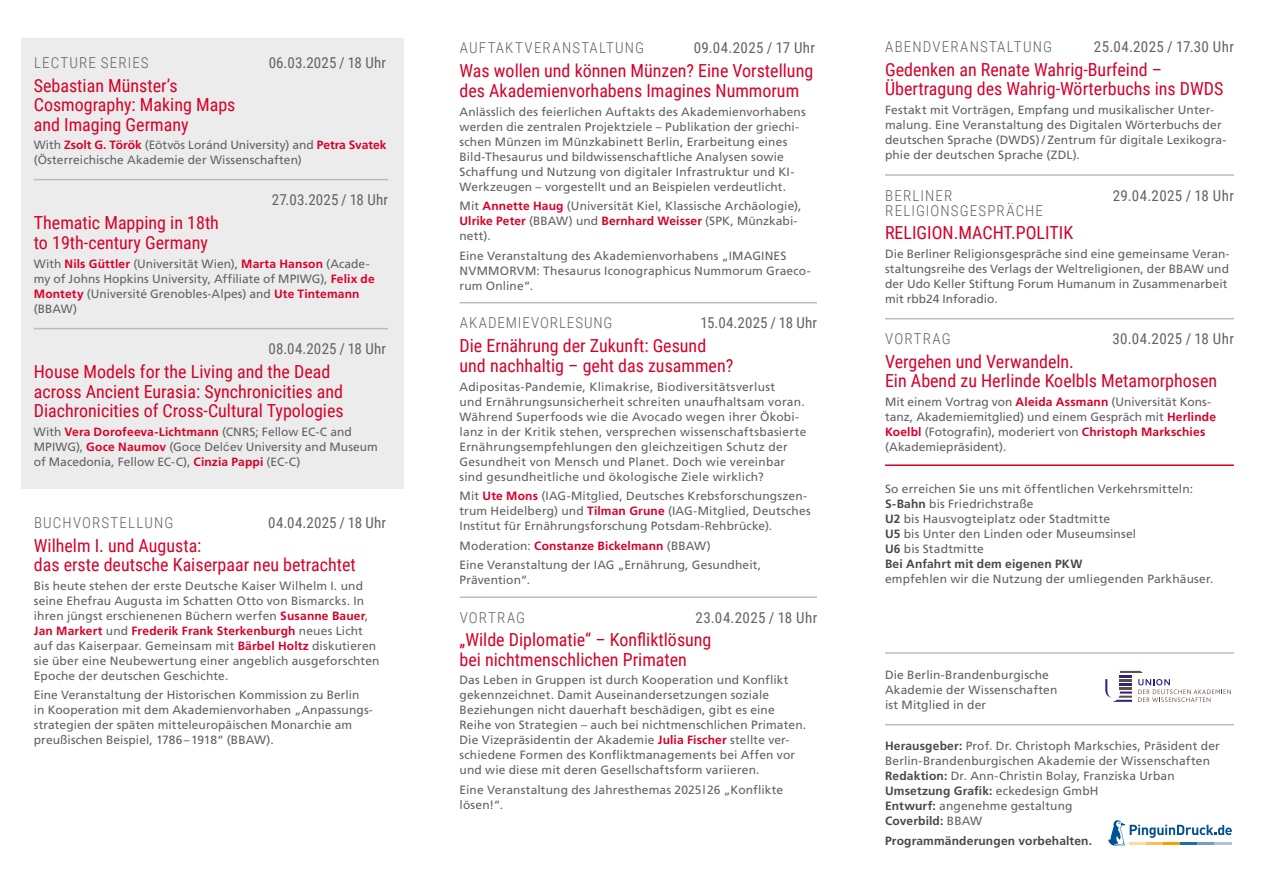
<style>
.page{position:relative;width:1268px;height:893px;background:#fff}
.page>*{position:absolute;margin:0;border:0;box-sizing:border-box;transform-origin:0 0}
.t1{font:18px/19.5px "Roboto Condensed";color:#d60029}
.t2{font:15px "Roboto Condensed";letter-spacing:.02em;color:#626261}
.t3{font:300 15px "Roboto Condensed";letter-spacing:.075em;color:#626261}
.t4{font:12px/15px "Frutiger";letter-spacing:.01em;color:#626261}
.t5{font:700 12px "Frutiger";letter-spacing:.015em;color:#484847}
.s1{font-weight:700;color:#d60029}
.s2{font-family:"Helvetica Neue"}
.s3{font-weight:700;color:#484847}
</style>
<div class="page">
<div style="left:21px;top:38px;width:383px;height:450px;background:#ececec"></div>
<hr style="left:884px;top:174px;width:349px;height:2px;background:#bbbcbc">
<hr style="left:884px;top:318px;width:349px;height:1px;background:#bbbcbc">
<hr style="left:884px;top:464px;width:349px;height:2px;background:#d60029">
<hr style="left:34px;top:179px;width:354px;height:1px;background:#bbbcbc">
<hr style="left:34px;top:328px;width:354px;height:1px;background:#bbbcbc">
<svg style="left:1108px;top:820px;width:123px;height:25px"></svg>
<hr style="left:884px;top:652px;width:349px;height:2px;background:#bbbcbc">
<hr style="left:884px;top:724px;width:349px;height:1px;background:#bbbcbc">
<svg style="left:1105px;top:671px;width:125px;height:31px"></svg>
<hr style="left:459px;top:302px;width:357px;height:1px;background:#bbbcbc">
<hr style="left:459px;top:596px;width:357px;height:2px;background:#bbbcbc">
<p class="t2" style="left:268px;top:52px;width:119px">06.03.2025 / 18 Uhr</p>
<p class="t3" style="left:34px;top:52px;width:116px">LECTURE SERIES</p>
<h1 class="t1" style="left:34px;top:75px;width:203px">Sebastian Münster’s<br>Cosmography: Making Maps and Imaging Germany</h1>
<p class="t4" style="left:34px;top:138px;width:354px">With <span class="s1">Zsolt G. Török</span> (Eötvös Loránd University) and <span class="s1">Petra Svatek </span>(Österreichische Akademie der Wissenschaften)</p>
<p class="t2" style="left:272px;top:189px;width:117px">27.03.2025 / 18 Uhr</p>
<h1 class="t1" style="left:34px;top:213px;width:187px">Thematic Mapping in 18th to 19th-century Germany</h1>
<p class="t4" style="left:34px;top:256px;width:342px">With <span class="s1">Nils Güttler</span> (Universität Wien), <span class="s1">Marta Hanson</span> (Acade&shy;my of Johns Hopkins University, Affiliate of MPIWG), <span class="s1">Felix de Montety</span> (Université Grenobles-Alpes) and <span class="s1">Ute Tintemann </span>(BBAW)</p>
<p class="t2" style="left:268px;top:338px;width:119px">08.04.2025 / 18 Uhr</p>
<h1 class="t1" style="left:34px;top:361px;width:311px">House Models for the Living and the Dead across Ancient Eurasia: Synchronicities and<br>Diachronicities of Cross-Cultural Typologies</h1>
<p class="t4" style="left:34px;top:424px;width:345px">With <span class="s1">Vera Dorofeeva-Lichtmann</span> (CNRS; Fellow EC-C and<br>MPIWG), <span class="s1">Goce Naumov</span> (Goce Del<span class="s2">ć</span>ev University and Museum of Macedonia, Fellow EC-C), <span class="s1">Cinzia Pappi</span> (EC-C)</p>
<p class="t3" style="left:34px;top:512px;width:141px">BUCHVORSTELLUNG</p>
<p class="t2" style="left:268px;top:512px;width:119px">04.04.2025 / 18 Uhr</p>
<h1 class="t1" style="left:34px;top:535px;width:323px">Wilhelm I. und Augusta:<br>das erste deutsche Kaiserpaar neu betrachtet</h1>
<p class="t4" style="left:34px;top:578px;width:347px">Bis heute stehen der erste Deutsche Kaiser Wilhelm I. und seine Ehefrau Augusta im Schatten Otto von Bismarcks. In ihren jüngst erschienenen Büchern werfen <span class="s1">Susanne Bauer</span>, <span class="s1">Jan Markert</span> und <span class="s1">Frederik Frank Sterkenburgh</span> neues Licht auf das Kaiserpaar. Gemeinsam mit <span class="s1">Bärbel Holtz</span> diskutieren sie über eine Neubewertung einer angeblich ausgeforschten Epoche der deutschen Geschichte.</p>
<p class="t4" style="left:34px;top:688px;width:340px">Eine Veranstaltung der Historischen Kommission zu Berlin in Kooperation mit dem Akademienvorhaben „Anpassungs&shy;strategien der späten mitteleuropäischen Monarchie am preußischen Beispiel, 1786–1918“ (BBAW).</p>
<p class="t3" style="left:459px;top:38px;width:186px">AUFTAKTVERANSTALTUNG</p>
<p class="t2" style="left:693px;top:38px;width:123px">09.04.2025 / 17 Uhr</p>
<h1 class="t1" style="left:459px;top:61px;width:355px">Was wollen und können Münzen? Eine Vorstellung des Akademienvorhabens Imagines Nummorum</h1>
<p class="t4" style="left:459px;top:104px;width:348px">Anlässlich des feierlichen Auftakts des Akademienvorhabens werden die zentralen Projektziele – Publikation der griechi&shy;schen Münzen im Münzkabinett Berlin, Erarbeitung eines Bild-Thesaurus und bildwissenschaftliche Analysen sowie Schaffung und Nutzung von digitaler Infrastruktur und KI-Werkzeugen – vorgestellt und an Beispielen verdeutlicht.</p>
<p class="t4" style="left:459px;top:198px;width:343px">Mit <span class="s1">Annette Haug</span> (Universität Kiel, Klassische Archäologie),<br><span class="s1">Ulrike Peter</span> (BBAW) und <span class="s1">Bernhard Weisser</span> (SPK, Münzkabi&shy;nett).</p>
<p class="t4" style="left:459px;top:248px;width:352px">Eine Veranstaltung des Akademienvorhabens „IMAGINES<br>NVMMORVM: Thesaurus Iconographicus Nummorum Graeco&shy;rum Online“.</p>
<p class="t3" style="left:459px;top:313px;width:154px">AKADEMIEVORLESUNG</p>
<p class="t2" style="left:700px;top:313px;width:118px">15.04.2025 / 18 Uhr</p>
<h1 class="t1" style="left:459px;top:336px;width:275px">Die Ernährung der Zukunft: Gesund und nachhaltig – geht das zusammen?</h1>
<p class="t4" style="left:459px;top:379px;width:348px">Adipositas-Pandemie, Klimakrise, Biodiversitätsverlust<br>und Ernährungsunsicherheit schreiten unaufhaltsam voran.<br>Während Superfoods wie die Avocado wegen ihrer Ökobi&shy;lanz in der Kritik stehen, versprechen wissenschaftsbasierte Ernährungsempfehlungen den gleichzeitigen Schutz der Gesundheit von Mensch und Planet. Doch wie vereinbar sind gesundheitliche und ökologische Ziele wirklich?</p>
<p class="t4" style="left:459px;top:488px;width:352px">Mit <span class="s1">Ute Mons</span> (IAG-Mitglied, Deutsches Krebsforschungszen&shy;trum Heidelberg) und <span class="s1">Tilman Grune</span> (IAG-Mitglied, Deutsches<br>Institut für Ernährungsforschung Potsdam-Rehbrücke).</p>
<p class="t4" style="left:459px;top:536px;width:303px;line-height:19.5px">Moderation: <span class="s1">Constanze Bickelmann</span> (BBAW)<br>Eine Veranstaltung der IAG „Ernährung, Gesundheit,</p>
<p class="t4" style="left:459px;top:572px;width:72px">Prävention“.</p>
<p class="t3" style="left:459px;top:607px;width:67px">VORTRAG</p>
<p class="t2" style="left:695px;top:607px;width:123px">23.04.2025 / 18 Uhr</p>
<h1 class="t1" style="left:459px;top:629px;width:253px">„Wilde Diplomatie“ – Konfliktlösung bei nichtmenschlichen Primaten</h1>
<p class="t4" style="left:459px;top:673px;width:348px">Das Leben in Gruppen ist durch Kooperation und Konflikt gekennzeichnet. Damit Auseinandersetzungen soziale Beziehungen nicht dauerhaft beschädigen, gibt es eine Reihe von Strategien – auch bei nichtmenschlichen Primaten.<br>Die Vizepräsidentin der Akademie <span class="s1">Julia Fischer</span> stellte ver&shy;schiedene Formen des Konfliktmanagements bei Affen vor und wie diese mit deren Gesellschaftsform variieren.</p>
<p class="t4" style="left:459px;top:782px;width:325px">Eine Veranstaltung des Jahresthemas 2025|26 „Konflikte lösen!“.</p>
<p class="t3" style="left:885px;top:37px;width:168px">ABENDVERANSTALTUNG</p>
<p class="t2" style="left:1093px;top:37px;width:141px">25.04.2025 / 17.30 Uhr</p>
<h1 class="t1" style="left:884px;top:59px;width:340px">Gedenken an Renate Wahrig-Burfeind –<br>Übertragung des Wahrig-Wörterbuchs ins DWDS</h1>
<p class="t4" style="left:884px;top:102px;width:343px">Festakt mit Vorträgen, Empfang und musikalischer Unter&shy;malung. Eine Veranstaltung des Digitalen Wörterbuchs der deutschen Sprache (DWDS) / Zentrum für digitale Lexikogra&shy;phie der deutschen Sprache (ZDL).</p>
<p class="t3" style="left:885px;top:185px;width:69px">BERLINER</p>
<p class="t2" style="left:1112px;top:185px;width:123px">29.04.2025 / 18 Uhr</p>
<p class="t3" style="left:885px;top:200px;width:159px">RELIGIONSGESPRÄCHE</p>
<h1 class="t1" style="left:884px;top:222px;width:189px">RELIGION.MACHT.POLITIK</h1>
<p class="t4" style="left:884px;top:246px;width:346px">Die Berliner Religionsgespräche sind eine gemeinsame Veran&shy;staltungsreihe des Verlags der Weltreligionen, der BBAW und der Udo Keller Stiftung Forum Humanum in Zusammenarbeit mit rbb24 Inforadio.</p>
<p class="t3" style="left:885px;top:329px;width:67px">VORTRAG</p>
<p class="t2" style="left:1112px;top:329px;width:123px">30.04.2025 / 18 Uhr</p>
<h1 class="t1" style="left:884px;top:351px;width:333px">Vergehen und Verwandeln.<br>Ein Abend zu Herlinde Koelbls Metamorphosen</h1>
<p class="t4" style="left:884px;top:394px;width:332px">Mit einem Vortrag von <span class="s1">Aleida Assmann</span> (Universität Kons&shy;tanz, Akademiemitglied) und einem Gespräch mit <span class="s1">Herlinde Koelbl</span> (Fotografin), moderiert von <span class="s1">Christoph Markschies </span>(Akademiepräsident).</p>
<p class="t4" style="left:884px;top:481px;width:309px">So erreichen Sie uns mit öffentlichen Verkehrsmitteln:<br><span class="s3">S-Bahn</span> bis Friedrichstraße<br><span class="s3">U2</span> bis Hausvogteiplatz oder Stadtmitte<br><span class="s3">U5</span> bis Unter den Linden oder Museumsinsel<br><span class="s3">U6</span> bis Stadtmitte<br><span class="s3">Bei Anfahrt mit dem eigenen PKW</span></p>
<p class="t4" style="left:884px;top:571px;width:330px">empfehlen wir die Nutzung der umliegenden Parkhäuser.</p>
<p class="t4" style="left:884px;top:667px;width:174px">Die Berlin-Brandenburgische<br>Akademie der Wissenschaften ist Mitglied in der</p>
<p class="t4" style="left:884px;top:739px;width:336px"><span class="s3">Herausgeber:</span> Prof. Dr. Christoph Markschies, Präsident der Berlin-Brandenburgischen Akademie der Wissenschaften <span class="s3">Redaktion:</span> Dr. Ann-Christin Bolay, Franziska Urban <span class="s3">Umsetzung Grafik:</span> eckedesign GmbH<br><span class="s3">Entwurf:</span> angenehme gestaltung<br><span class="s3">Coverbild:</span> BBAW</p>
<p class="t5" style="left:884px;top:834px;width:208px">Programmänderungen vorbehalten.</p>
</div>
